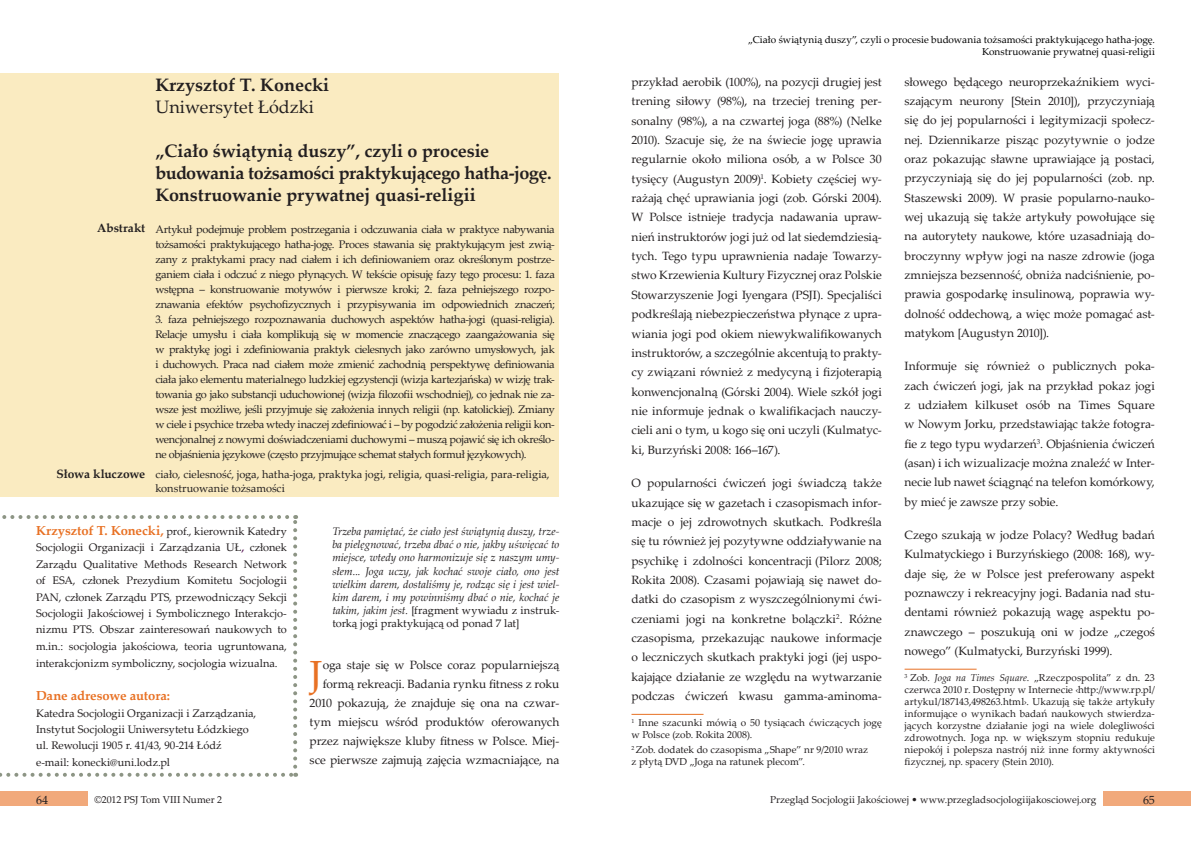
<style>
.page{position:relative;width:1191px;height:842px;background:#fff}
.page>*{position:absolute;margin:0;border:0;box-sizing:border-box;transform-origin:0 0}
.t1{font:39.3px "Palatino Linotype";color:#e87124}
.t2{font:700 18px/22px "Palatino Linotype";letter-spacing:-.005em;color:#231f20}
.t3{font:18px "Palatino Linotype";color:#231f20}
.t4{font:700 13px "Palatino Linotype";letter-spacing:-.01em;color:#e87124}
.t5{font:12px/19.4px "Palatino Linotype";letter-spacing:-.005em;color:#231f20;text-align:justify}
.t6{font:700 12px "Palatino Linotype";letter-spacing:-.01em;color:#231f20}
.t7{font:11px/15px "Palatino Linotype";letter-spacing:-.005em;color:#231f20;text-align:justify}
.t8{font:italic 11px/13.2px "Palatino Linotype";letter-spacing:-.005em;color:#231f20;text-align:justify}
.t9{font:10px/12px "Palatino Linotype";color:#231f20}
.t10{font:10px/12px "Palatino Linotype";color:#000;text-align:right}
.s1{font-weight:700;font-size:13px;color:#e87124}
.s2{font-weight:700;color:#632662}
.s3{font-style:normal}
.s4{font-style:italic}
</style>
<div class="page">
<div style="left:0;top:791px;width:87px;height:15px;background:#f1a97b"></div>
<div style="left:1103px;top:791px;width:88px;height:15px;background:#f1a97b"></div>
<div style="left:0;top:73px;width:559px;height:424px;background:#faebc1"></div>
<svg style="left:0;top:773px;width:296px;height:4px"></svg>
<svg style="left:293px;top:515px;width:4px;height:252px"></svg>
<svg style="left:2px;top:515px;width:285px;height:4px"></svg>
<hr style="left:631px;top:714px;width:72px;height:1px;background:#e87124">
<hr style="left:904px;top:669px;width:72px;height:1px;background:#e87124">
<p class="t6" style="left:97px;top:220px;width:50px">Abstrakt</p>
<p class="t6" style="left:56px;top:466px;width:90px">Słowa kluczowe</p>
<h2 class="t2" style="left:155px;top:73px;width:175px">Krzysztof T. Konecki</h2>
<h2 class="t3" style="left:155px;top:94px;width:160px">Uniwersytet Łódzki</h2>
<h2 class="t2" style="left:155px;top:139px;width:397px">„Ciało świątynią duszy”, czyli o procesie budowania tożsamości praktykującego hatha-jogę.<br>Konstruowanie prywatnej quasi-religii</h2>
<p class="t7" style="left:155px;top:221px;width:401px">Artykuł podejmuje problem postrzegania i odczuwania ciała w praktyce nabywania tożsamości praktykującego hatha-jogę. Proces stawania się praktykującym jest zwią&shy;zany z praktykami pracy nad ciałem i ich definiowaniem oraz określonym postrze&shy;ganiem ciała i odczuć z niego płynących. W tekście opisuję fazy tego procesu: 1. faza wstępna – konstruowanie motywów i pierwsze kroki; 2. faza pełniejszego rozpo&shy;znawania efektów psychofizycznych i przypisywania im odpowiednich znaczeń;</p>
<p class="t7" style="left:155px;top:311px;width:401px">3. faza pełniejszego rozpoznawania duchowych aspektów hatha-jogi (quasi-religia).<br>Relacje umysłu i ciała komplikują się w momencie znaczącego zaangażowania się w praktykę jogi i zdefiniowania praktyk cielesnych jako zarówno umysłowych, jak i duchowych. Praca nad ciałem może zmienić zachodnią perspektywę definiowania ciała jako elementu materialnego ludzkiej egzystencji (wizja kartezjańska) w wizję trak&shy;towania go jako substancji uduchowionej (wizja filozofii wschodniej), co jednak nie za&shy;wsze jest możliwe, jeśli przyjmuje się założenia innych religii (np. katolickiej). Zmiany w ciele i psychice trzeba wtedy inaczej zdefiniować i – by pogodzić założenia religii kon&shy;wencjonalnej z nowymi doświadczeniami duchowymi – muszą pojawić się ich określo&shy;ne objaśnienia językowe (często przyjmujące schemat stałych formuł językowych).</p>
<p class="t7" style="left:155px;top:467px;width:396px;line-height:14px">ciało, cielesność, joga, hatha-joga, praktyka jogi, religia, quasi-religia, para-religia, konstruowanie tożsamości</p>
<p class="t7" style="left:36px;top:523px;width:252px;line-height:16.4px"><span class="s1">Krzysztof T. Konecki,</span> prof., kierownik Katedry Socjologii Organizacji i Zarządzania UŁ<span class="s2">,</span> członek Zarządu Qualitative Methods Research Network of ESA, członek Prezydium Komitetu Socjologii PAN, członek Zarządu PTS, przewodniczący Sekcji Socjologii Jakościowej i Symbolicznego Interakcjo&shy;nizmu PTS. Obszar zainteresowań naukowych to m.in.: socjologia jakościowa, teoria ugruntowana,</p>
<p class="t7" style="left:36px;top:656px;width:243px">interakcjonizm symboliczny, socjologia wizualna.</p>
<p class="t4" style="left:36px;top:686px;width:136px">Dane adresowe autora:</p>
<p class="t7" style="left:36px;top:704px;width:222px;line-height:16.4px;text-align:left">Katedra Socjologii Organizacji i Zarządzania, Instytut Socjologii Uniwersytetu Łódzkiego ul. Rewolucji 1905 r. 41/43, 90-214 Łódź e-mail: konecki@uni.lodz.pl</p>
<p class="t8" style="left:332px;top:524px;width:229px">Trzeba pamiętać, że ciało jest świątynią duszy, trze&shy;ba pielęgnować, trzeba dbać o nie, jakby uświęcać to miejsce, wtedy ono harmonizuje się z naszym umy&shy;słem... Joga uczy, jak kochać swoje ciało, ono jest wielkim darem, dostaliśmy je, rodząc się i jest wiel&shy;kim darem, i my powinniśmy dbać o nie, kochać je takim, jakim jest. <span class="s3">[fragment wywiadu z instruk&shy;torką jogi praktykującą od ponad 7 lat]</span></p>
<p class="t5" style="left:310px;top:655px;width:251px;line-height:19px;text-align:right">oga staje się w Polsce coraz popularniejszą formą rekreacji. Badania rynku fitness z roku 2010 pokazują, że znajduje się ona na czwar&shy;tym miejscu wśród produktów oferowanych przez największe kluby fitness w Polsce. Miej&shy;sce pierwsze zajmują zajęcia wzmacniające, na</p>
<h1 class="t1" style="left:310px;top:647px;width:15px">J</h1>
<p class="t10" style="left:748px;top:34px;width:408px">„Ciało świątynią duszy”, czyli o procesie budowania tożsamości praktykującego hatha-jogę.<br>Konstruowanie prywatnej quasi-religii</p>
<p class="t5" style="left:631px;top:72px;width:252px">przykład aerobik (100%), na pozycji drugiej jest trening siłowy (98%), na trzeciej trening per&shy;sonalny (98%), a na czwartej joga (88%) (Nelke 2010). Szacuje się, że na świecie jogę uprawia regularnie około miliona osób, a w Polsce 30 tysięcy (Augustyn 2009)<sup>1</sup>. Kobiety częściej wy&shy;rażają chęć uprawiania jogi (zob. Górski 2004).<br>W Polsce istnieje tradycja nadawania upraw&shy;nień instruktorów jogi już od lat siedemdziesią&shy;tych. Tego typu uprawnienia nadaje Towarzy&shy;stwo Krzewienia Kultury Fizycznej oraz Polskie Stowarzyszenie Jogi Iyengara (PSJI). Specjaliści podkreślają niebezpieczeństwa płynące z upra&shy;wiania jogi pod okiem niewykwalifikowanych instruktorów, a szczególnie akcentują to prakty&shy;cy związani również z medycyną i fizjoterapią konwencjonalną (Górski 2004). Wiele szkół jogi nie informuje jednak o kwalifikacjach nauczy&shy;cieli ani o tym, u kogo się oni uczyli (Kulmatyc&shy;ki, Burzyński 2008: 166–167).</p>
<p class="t5" style="left:631px;top:473px;width:252px">O popularności ćwiczeń jogi świadczą także ukazujące się w gazetach i czasopismach infor&shy;macje o jej zdrowotnych skutkach. Podkreśla się tu również jej pozytywne oddziaływanie na psychikę i zdolności koncentracji (Pilorz 2008; Rokita 2008). Czasami pojawiają się nawet do&shy;datki do czasopism z wyszczególnionymi ćwi&shy;czeniami jogi na konkretne bolączki<sup>2</sup>. Różne czasopisma, przekazując naukowe informacje o leczniczych skutkach praktyki jogi (jej uspo&shy;kajające działanie ze względu na wytwarzanie podczas ćwiczeń kwasu gamma-aminoma-</p>
<p class="t9" style="left:631px;top:716px;width:252px"><sup>1</sup> Inne szacunki mówią o 50 tysiącach ćwiczących jogę w Polsce (zob. Rokita 2008).</p>
<p class="t9" style="left:631px;top:743px;width:238px"><sup>2</sup> Zob. dodatek do czasopisma „Shape” nr 9/2010 wraz z płytą DVD „Joga na ratunek plecom”.</p>
<p class="t5" style="left:904px;top:72px;width:252px">słowego będącego neuroprzekaźnikiem wyci&shy;szającym neurony [Stein 2010]), przyczyniają się do jej popularności i legitymizacji społecz&shy;nej. Dziennikarze pisząc pozytywnie o jodze oraz pokazując sławne uprawiające ją postaci, przyczyniają się do jej popularności (zob. np.<br>Staszewski 2009). W prasie popularno-nauko&shy;wej ukazują się także artykuły powołujące się na autorytety naukowe, które uzasadniają do&shy;broczynny wpływ jogi na nasze zdrowie (joga zmniejsza bezsenność, obniża nadciśnienie, po&shy;prawia gospodarkę insulinową, poprawia wy&shy;dolność oddechową, a więc może pomagać ast&shy;matykom [Augustyn 2010]).</p>
<p class="t5" style="left:904px;top:356px;width:252px">Informuje się również o publicznych poka&shy;zach ćwiczeń jogi, jak na przykład pokaz jogi z udziałem kilkuset osób na Times Square w Nowym Jorku, przedstawiając także fotogra&shy;fie z tego typu wydarzeń<sup>3</sup>. Objaśnienia ćwiczeń (asan) i ich wizualizacje można znaleźć w Inter&shy;necie lub nawet ściągnąć na telefon komórkowy, by mieć je zawsze przy sobie.</p>
<p class="t5" style="left:904px;top:525px;width:252px">Czego szukają w jodze Polacy? Według badań Kulmatyckiego i Burzyńskiego (2008: 168), wy&shy;daje się, że w Polsce jest preferowany aspekt poznawczy i rekreacyjny jogi. Badania nad stu&shy;dentami również pokazują wagę aspektu po&shy;znawczego – poszukują oni w jodze „czegoś nowego” (Kulmatycki, Burzyński 1999).</p>
<p class="t9" style="left:904px;top:671px;width:252px;text-align:justify"><sup>3</sup> Zob. <span class="s4">Joga na Times Square</span>. „Rzeczpospolita” z dn. 23 czerwca 2010 r. Dostępny w Internecie ‹http://www.rp.pl/ artykul/187143,498263.html›. Ukazują się także artykuły informujące o wynikach badań naukowych stwierdza&shy;jących korzystne działanie jogi na wiele dolegliwości zdrowotnych. Joga np. w większym stopniu redukuje niepokój i polepsza nastrój niż inne formy aktywności fizycznej, np. spacery (Stein 2010).</p>
<p class="t5" style="left:36px;top:789px;width:14px">64</p>
<p class="t9" style="left:94px;top:793px;width:129px">©2012 PSJ Tom VIII Numer 2</p>
<p class="t9" style="left:770px;top:793px;width:328px">Przegląd Socjologii Jakościowej • www.przegladsocjologiijakosciowej.org</p>
<p class="t5" style="left:1143px;top:789px;width:13px">65</p>
</div>
